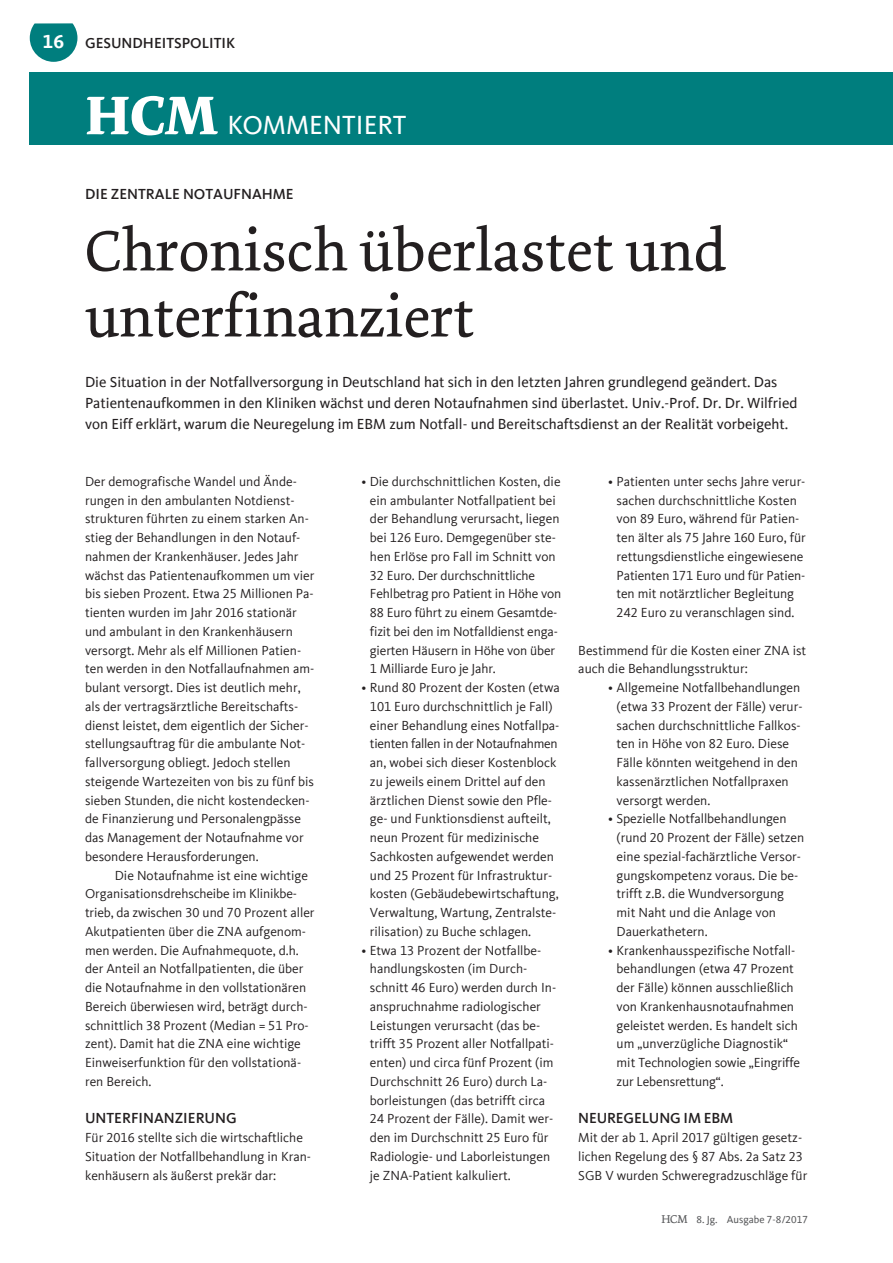
<style>
.page{position:relative;width:893px;height:1263px;background:#fff}
.page>*{position:absolute;margin:0;border:0;box-sizing:border-box;transform-origin:0 0}
.HuC_ueb_std{font:60px/66px "Dolly";color:#231f20}
.t1{font:27px "Kievit Offc";color:#fff}
.HuC_zztr_pagina{font:700 19.5px "Kievit Offc";color:#fff}
.HuC_vor_std{font:15px/21px "Kievit Offc";color:#231f20}
.HuC_zw_std{font:500 15px "Kievit Offc";color:#231f20}
.HuC_da_std{font:500 15px "Kievit Offc";color:#231f20}
.HuC_zztr_rubrik_link{font:500 15px "Kievit Offc";color:#231f20}
.HuC_text_std{font:13.5px/18.8px "Kievit Offc";color:#231f20}
.HuC_text_std_m_einzu{font:13.5px/18.8px "Kievit Offc";color:#231f20}
.HuC_zztr_ausgabe_lin{font:10.5px "Kievit Offc";color:#57585a}
.s1{font-family:"Dolly";font-weight:700;font-size:57px}
.s2{font-family:"Dolly";font-size:12px}
</style>
<div class="page">
<svg style="left:30px;top:23px;width:47px;height:39px;background:#299292"></svg>
<div style="left:30px;top:72px;width:863px;height:73px;background:#007e7e"></div>
<p class="HuC_zztr_pagina" style="left:43px;top:30px;width:23px">16</p>
<p class="HuC_zztr_rubrik_link" style="left:85px;top:34px;width:152px">GESUNDHEITSPOLITIK</p>
<p class="t1" style="left:85px;top:110px;width:323px"><span class="s1">HCM</span> KOMMENTIERT</p>
<p class="HuC_da_std" style="left:85px;top:185px;width:210px">DIE ZENTRALE NOTAUFNAHME</p>
<p class="HuC_ueb_std" style="left:85px;top:218px;width:643px">Chronisch überlastet und unterfinanziert</p>
<p class="HuC_vor_std" style="left:85px;top:371px;width:714px">Die Situation in der Notfallversorgung in Deutschland hat sich in den letzten Jahren grundlegend geändert. Das<br>Patientenaufkommen in den Kliniken wächst und deren Notaufnahmen sind überlastet. Univ.-Prof. Dr. Dr. Wilfried von Eiff erklärt, warum die Neuregelung im EBM zum Notfall- und Bereitschaftsdienst an der Realität vorbeigeht.</p>
<p class="HuC_text_std" style="left:85px;top:472px;width:231px">Der demografische Wandel und Ände&shy;rungen in den ambulanten Notdienst&shy;strukturen führten zu einem starken An&shy;stieg der Behandlungen in den Notauf&shy;nahmen der Krankenhäuser. Jedes Jahr wächst das Patientenaufkommen um vier bis sieben Prozent. Etwa 25 Millionen Pa&shy;tienten wurden im Jahr 2016 stationär und ambulant in den Krankenhäusern versorgt. Mehr als elf Millionen Patien&shy;ten werden in den Notfallaufnahmen am&shy;bulant versorgt. Dies ist deutlich mehr, als der vertragsärztliche Bereitschafts&shy;dienst leistet, dem eigentlich der Sicher&shy;stellungsauftrag für die ambulante Not&shy;fallversorgung obliegt. Jedoch stellen steigende Wartezeiten von bis zu fünf bis sieben Stunden, die nicht kostendecken&shy;de Finanzierung und Personalengpässe das Management der Notaufnahme vor besondere Herausforderungen.</p>
<p class="HuC_text_std_m_einzu" style="left:85px;top:866px;width:231px;text-indent:30px">Die Notaufnahme ist eine wichtige Organisationsdrehscheibe im Klinikbe&shy;trieb, da zwischen 30 und 70 Prozent aller Akutpatienten über die ZNA aufgenom&shy;men werden. Die Aufnahmequote, d.h. der Anteil an Notfallpatienten, die über die Notaufnahme in den vollstationären Bereich überwiesen wird, beträgt durch&shy;schnittlich 38 Prozent (Median = 51 Pro&shy;zent). Damit hat die ZNA eine wichtige Einweiserfunktion für den vollstationä&shy;ren Bereich.</p>
<p class="HuC_zw_std" style="left:85px;top:1110px;width:153px">UNTERFINANZIERUNG</p>
<p class="HuC_text_std" style="left:85px;top:1128px;width:227px">Für 2016 stellte sich die wirtschaftliche<br>Situation der Notfallbehandlung in Kran&shy;kenhäusern als äußerst prekär dar:</p>
<p class="HuC_text_std" style="left:370px;top:472px;width:193px;text-indent:-9px">• Die durchschnittlichen Kosten, die ein ambulanter Notfallpatient bei der Behandlung verursacht, liegen bei 126 Euro. Demgegenüber ste&shy;hen Erlöse pro Fall im Schnitt von 32 Euro. Der durchschnittliche Fehlbetrag pro Patient in Höhe von 88 Euro führt zu einem Gesamtde&shy;fizit bei den im Notfalldienst enga&shy;gierten Häusern in Höhe von über 1 Milliarde Euro je Jahr.</p>
<p class="HuC_text_std" style="left:370px;top:678px;width:191px;text-indent:-9px">• Rund 80 Prozent der Kosten (etwa 101 Euro durchschnittlich je Fall) einer Behandlung eines Notfallpa&shy;tienten fallen in der Notaufnahmen an, wobei sich dieser Kostenblock zu jeweils einem Drittel auf den ärztlichen Dienst sowie den Pfle&shy;ge- und Funktionsdienst aufteilt, neun Prozent für medizinische Sachkosten aufgewendet werden und 25 Prozent für Infrastruktur&shy;kosten (Gebäudebewirtschaftung, Verwaltung, Wartung, Zentralste&shy;rilisation) zu Buche schlagen.</p>
<p class="HuC_text_std" style="left:370px;top:941px;width:188px;text-indent:-9px">• Etwa 13 Prozent der Notfallbe&shy;handlungskosten (im Durch&shy;schnitt 46 Euro) werden durch In&shy;anspruchnahme radiologischer<br>Leistungen verursacht (das be&shy;trifft 35 Prozent aller Notfallpati&shy;enten) und circa fünf Prozent (im<br>Durchschnitt 26 Euro) durch La&shy;borleistungen (das betrifft circa<br>24 Prozent der Fälle). Damit wer&shy;den im Durchschnitt 25 Euro für<br>Radiologie- und Laborleistungen je ZNA-Patient kalkuliert.</p>
<p class="HuC_text_std" style="left:617px;top:472px;width:191px;text-indent:-9px">• Patienten unter sechs Jahre verur&shy;sachen durchschnittliche Kosten von 89 Euro, während für Patien&shy;ten älter als 75 Jahre 160 Euro, für rettungsdienstliche eingewiesene Patienten 171 Euro und für Patien&shy;ten mit notärztlicher Begleitung 242 Euro zu veranschlagen sind.</p>
<p class="HuC_text_std" style="left:578px;top:641px;width:229px">Bestimmend für die Kosten einer ZNA ist auch die Behandlungsstruktur:</p>
<p class="HuC_text_std" style="left:617px;top:678px;width:187px;text-indent:-9px">• Allgemeine Notfallbehandlungen (etwa 33 Prozent der Fälle) verur&shy;sachen durchschnittliche Fallkos&shy;ten in Höhe von 82 Euro. Diese<br>Fälle könnten weitgehend in den kassenärztlichen Notfallpraxen versorgt werden.</p>
<p class="HuC_text_std" style="left:617px;top:810px;width:189px;text-indent:-9px">• Spezielle Notfallbehandlungen (rund 20 Prozent der Fälle) setzen eine spezial-fachärztliche Versor&shy;gungskompetenz voraus. Die be&shy;trifft z.B. die Wundversorgung mit Naht und die Anlage von<br>Dauerkathetern.</p>
<p class="HuC_text_std" style="left:617px;top:941px;width:185px;text-indent:-9px">• Krankenhausspezifische Notfall&shy;behandlungen (etwa 47 Prozent der Fälle) können ausschließlich von Krankenhausnotaufnahmen geleistet werden. Es handelt sich um „unverzügliche Diagnostik“ mit Technologien sowie „Eingriffe zur Lebensrettung“.</p>
<p class="HuC_zw_std" style="left:578px;top:1110px;width:156px">NEUREGELUNG IM EBM</p>
<p class="HuC_text_std" style="left:578px;top:1128px;width:231px">Mit der ab 1. April 2017 gültigen gesetz&shy;lichen Regelung des § 87 Abs. 2a Satz 23<br>SGB V wurden Schweregradzuschläge für</p>
<p class="HuC_zztr_ausgabe_lin" style="left:661px;top:1213px;width:148px"><span class="s2">HCM</span> 8. Jg. Ausgabe 7-8/2017</p>
</div>
